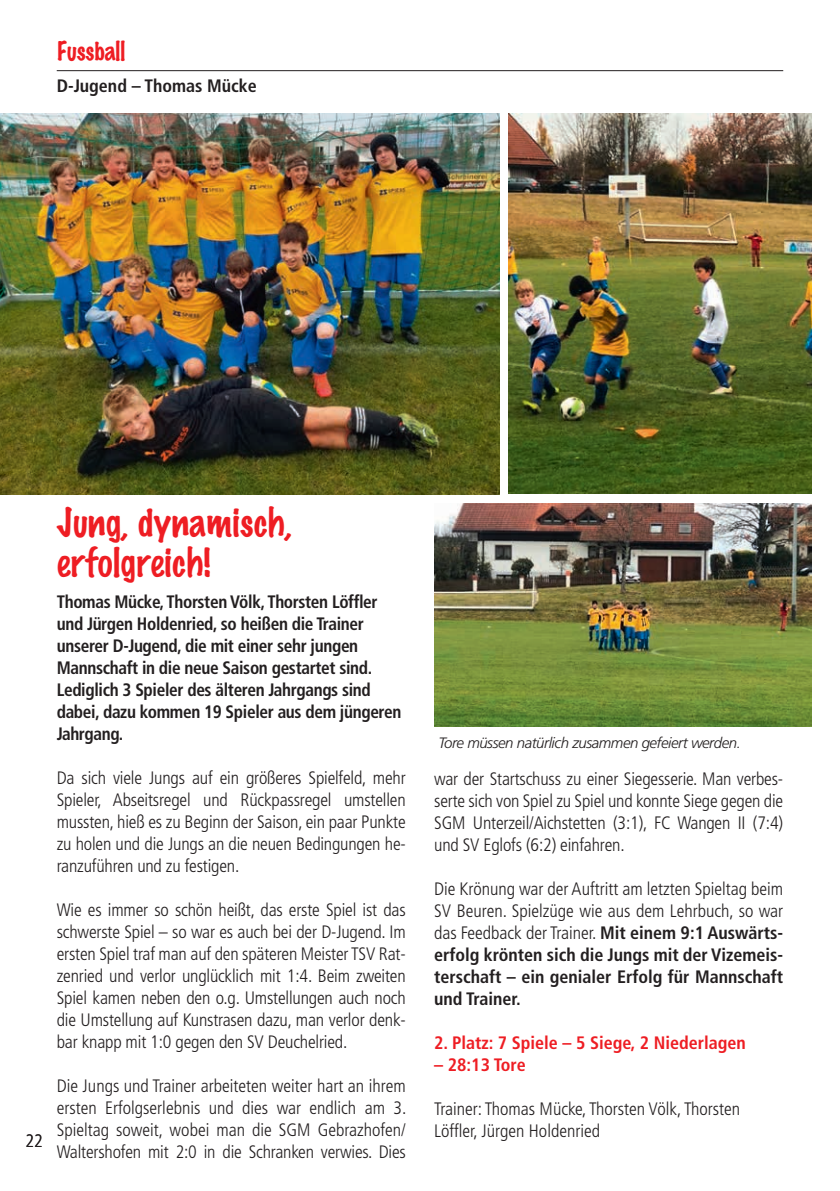
<style>
.page{position:relative;width:840px;height:1191px;background:#fff}
.page>*{position:absolute;margin:0;border:0;box-sizing:border-box;transform-origin:0 0}
.t1{font:100 36px/40px "Marker Felt";letter-spacing:.01em;color:#ee1d23}
.t2{font:100 24px "Marker Felt";color:#ee1d23}
.t3{font:300 condensed 18px/22px "Frutiger LT Std";letter-spacing:-.01em;color:#231f20;text-align:justify}
.t4{font:700 condensed 18px/22px "Frutiger LT Std";letter-spacing:-.02em;color:#231f20;scale:.96 1}
.t5{font:700 condensed 18px/22px "Frutiger LT Std";letter-spacing:-.02em;color:#231f20;text-align:justify}
.t6{font:700 condensed 18px "Frutiger LT Std";color:#ee1d23}
.t7{font:700 condensed 18px "Frutiger LT Std";color:#231f20}
.t8{font:italic 300 15px "Frutiger LT Std";letter-spacing:-.03em;color:#231f20}
.s1{font-weight:300}
</style>
<div class="page">
<hr style="left:57px;top:70px;width:725px;height:1px;background:#231f20">
<img style="left:0;top:113px;width:499px;height:381px">
<img style="left:508px;top:113px;width:303px;height:380px">
<img style="left:434px;top:503px;width:377px;height:223px">
<h2 class="t2" style="left:57px;top:39px;width:70px">Fussball</h2>
<p class="t7" style="left:57px;top:76px;width:201px">D-Jugend – Thomas Mücke</p>
<p class="t3" style="left:26px;top:1129px;width:19px">22</p>
<h1 class="t1" style="left:57px;top:504px;width:237px">Jung, dynamisch, erfolgreich!</h1>
<p class="t4" style="left:57px;top:590px;width:360px">Thomas Mücke, Thorsten Völk, Thorsten Löffler und Jürgen Holdenried, so heißen die Trainer unserer D-Jugend, die mit einer sehr jungen Mannschaft in die neue Saison gestartet sind.<br>Lediglich 3 Spieler des älteren Jahrgangs sind dabei, dazu kommen 19 Spieler aus dem jüngeren Jahrgang.</p>
<p class="t3" style="left:57px;top:767px;width:350px">Da sich viele Jungs auf ein größeres Spielfeld, mehr Spieler, Abseitsregel und Rückpassregel umstellen mussten, hieß es zu Beginn der Saison, ein paar Punkte zu holen und die Jungs an die neuen Bedingungen he&shy;ranzuführen und zu festigen.</p>
<p class="t3" style="left:57px;top:899px;width:350px">Wie es immer so schön heißt, das erste Spiel ist das schwerste Spiel – so war es auch bei der D-Jugend. Im ersten Spiel traf man auf den späteren Meister TSV Rat&shy;zenried und verlor unglücklich mit 1:4. Beim zweiten Spiel kamen neben den o.g. Umstellungen auch noch die Umstellung auf Kunstrasen dazu, man verlor denk&shy;bar knapp mit 1:0 gegen den SV Deuchelried.</p>
<p class="t3" style="left:57px;top:1074px;width:351px">Die Jungs und Trainer arbeiteten weiter hart an ihrem ersten Erfolgserlebnis und dies war endlich am 3.<br>Spieltag soweit, wobei man die SGM Gebrazhofen/ Waltershofen mit 2:0 in die Schranken verwies. Dies</p>
<p class="t8" style="left:438px;top:734px;width:304px">Tore müssen natürlich zusammen gefeiert werden.</p>
<p class="t3" style="left:434px;top:768px;width:350px">war der Startschuss zu einer Siegesserie. Man verbes&shy;serte sich von Spiel zu Spiel und konnte Siege gegen die SGM Unterzeil/Aichstetten (3:1), FC Wangen II (7:4) und SV Eglofs (6:2) einfahren.</p>
<p class="t5" style="left:434px;top:877px;width:350px"><span class="s1">Die Krönung war der Auftritt am letzten Spieltag beim SV Beuren. Spielzüge wie aus dem Lehrbuch, so war das Feedback der Trainer.</span> Mit einem 9:1 Auswärts&shy;erfolg krönten sich die Jungs mit der Vizemeis&shy;terschaft – ein genialer Erfolg für Mannschaft und Trainer.</p>
<p class="t6" style="left:434px;top:1032px;width:313px">2. Platz: 7 Spiele – 5 Siege, 2 Niederlagen</p>
<p class="t6" style="left:434px;top:1054px;width:93px">– 28:13 Tore</p>
<p class="t3" style="left:434px;top:1097px;width:307px">Trainer: Thomas Mücke, Thorsten Völk, Thorsten<br>Löffler, Jürgen Holdenried</p>
</div>
